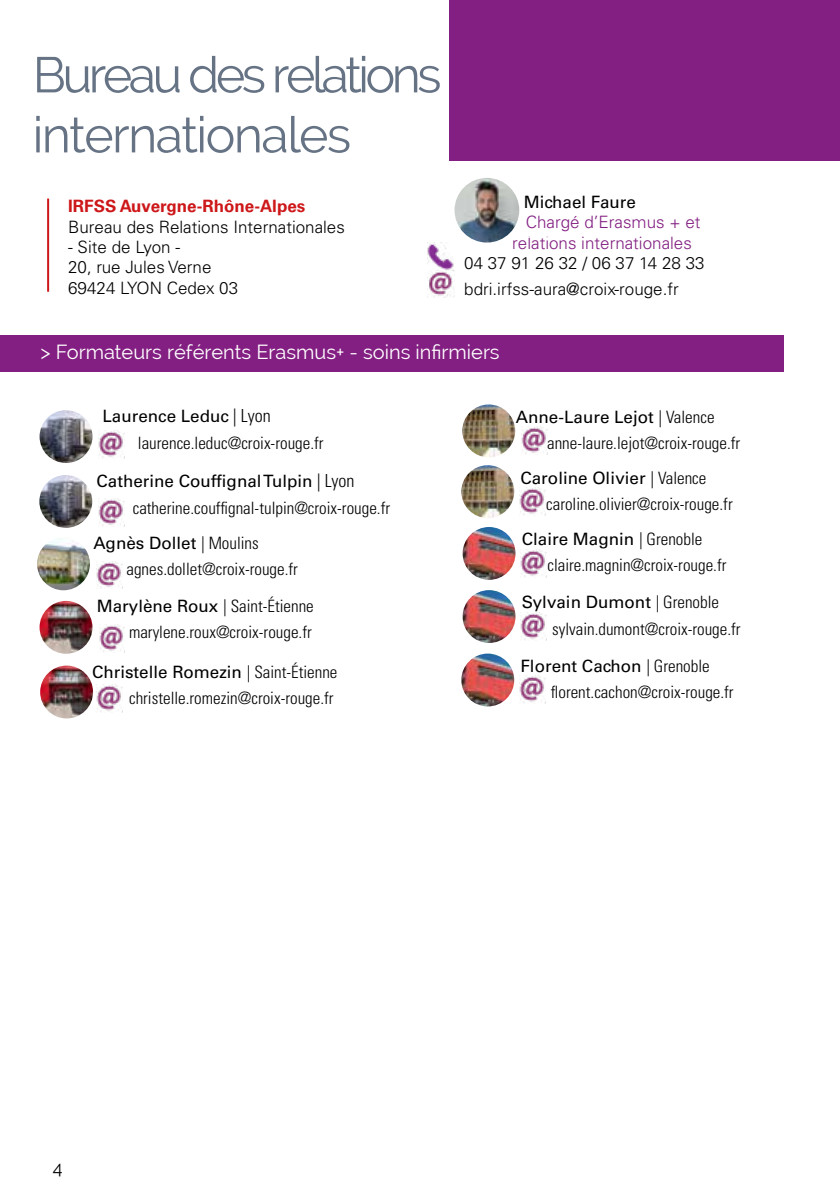
<style>
.page{position:relative;width:840px;height:1191px;background:#fff}
.page>*{position:absolute;margin:0;border:0;box-sizing:border-box;transform-origin:0 0}
.t1{font:50px/60px "Raleway";letter-spacing:-.07em;color:#667385}
.t2{font:20px "Raleway";color:#fff}
.t3{font:18px "Raleway";color:#000}
.t4{font:300 condensed 17px/26px "Univers LT Std";color:#000}
.t5{font:300 17px/20.4px "Univers LT Std";color:#000}
.t6{font:300 17px/20.4px "Univers LT Std";color:#831f82}
.t7{font:700 17px "Univers LT Std";color:#cd1719}
.t8{font:17px "Univers LT Std";color:#000}
.s1{font-weight:400;font-stretch:normal}
.s2{font-size:18px}
</style>
<div class="page">
<div style="left:449px;top:0;width:390px;height:160px;background:#831f82"></div>
<hr style="left:47px;top:198px;width:2px;height:94px;background:#cd1719">
<div style="left:0;top:335px;width:783px;height:37px;background:#831f82"></div>
<img style="left:40px;top:410px;width:52px;height:53px;border-radius:26px">
<img style="left:40px;top:601px;width:52px;height:53px;border-radius:26px">
<img style="left:99px;top:430px;width:26px;height:28px">
<img style="left:39px;top:475px;width:53px;height:53px;border-radius:26px">
<img style="left:99px;top:498px;width:26px;height:28px">
<img style="left:99px;top:624px;width:26px;height:28px">
<img style="left:96px;top:685px;width:26px;height:27px">
<img style="left:462px;top:404px;width:53px;height:53px;border-radius:26px">
<img style="left:521px;top:427px;width:26px;height:27px">
<img style="left:461px;top:465px;width:53px;height:53px;border-radius:26px">
<img style="left:519px;top:487px;width:26px;height:28px">
<img style="left:427px;top:242px;width:27px;height:56px">
<img style="left:454px;top:178px;width:65px;height:64px;border-radius:32px">
<img style="left:462px;top:527px;width:53px;height:53px;border-radius:26px">
<img style="left:520px;top:549px;width:26px;height:28px">
<img style="left:462px;top:590px;width:53px;height:53px;border-radius:26px">
<img style="left:520px;top:612px;width:26px;height:28px">
<img style="left:37px;top:537px;width:53px;height:53px;border-radius:26px">
<img style="left:96px;top:561px;width:26px;height:27px">
<img style="left:40px;top:665px;width:53px;height:53px;border-radius:26px">
<img style="left:461px;top:653px;width:53px;height:53px;border-radius:26px">
<img style="left:519px;top:676px;width:26px;height:27px">
<h1 class="t1" style="left:33px;top:45px;width:410px">Bureau des relations internationales</h1>
<p class="t7" style="left:68px;top:196px;width:238px">IRFSS Auvergne-Rhône-Alpes</p>
<p class="t5" style="left:68px;top:216px;width:278px">Bureau des Relations Internationales</p>
<p class="t5" style="left:68px;top:237px;width:171px">- Site de Lyon -<br>20, rue Jules Verne<br>69424 LYON Cedex 03</p>
<p class="t8" style="left:523px;top:192px;width:114px">Michael Faure</p>
<p class="t6" style="left:512px;top:212px;width:190px;text-indent:13px">Chargé d’Erasmus + et relations internationales</p>
<p class="t5" style="left:464px;top:250px;width:242px;line-height:26px">04 37 91 26 32 / 06 37 14 28 33 bdri.irfss-aura@croix-rouge.fr</p>
<p class="t2" style="left:40px;top:341px;width:460px">&gt; Formateurs référents Erasmus+ - soins infirmiers</p>
<p class="t4" style="left:138px;top:402px;width:187px;line-height:27.2px;text-indent:-36px"><span class="s1">Laurence Leduc</span> <span class="s2">| Lyon </span>laurence.leduc@croix-rouge.fr</p>
<p class="t4" style="left:133px;top:467px;width:259px;line-height:27.2px;text-indent:-36px"><span class="s1">Catherine Couffignal Tulpin</span> <span class="s2">| Lyon </span>catherine.couffignal-tulpin@croix-rouge.fr</p>
<p class="t4" style="left:126px;top:529px;width:173px;text-indent:-33px"><span class="s1">Agnès Dollet</span> | Moulins agnes.dollet@croix-rouge.fr</p>
<p class="t4" style="left:97px;top:593px;width:218px;text-align:right"><span class="s1">Marylène Roux</span> | Saint-Étienne marylene.roux@croix-rouge.fr</p>
<p class="t4" style="left:92px;top:659px;width:247px;text-align:right"><span class="s1">Christelle Romezin</span> | Saint-Étienne christelle.romezin@croix-rouge.fr</p>
<p class="t4" style="left:547px;top:404px;width:194px;text-indent:-31px"><span class="s1">Anne-Laure Lejot</span> | Valence anne-laure.lejot@croix-rouge.fr</p>
<p class="t4" style="left:546px;top:464px;width:188px;text-indent:-26px"><span class="s1">Caroline Olivier</span> | Valence caroline.olivier@croix-rouge.fr</p>
<p class="t4" style="left:547px;top:526px;width:180px;text-indent:-26px"><span class="s1">Claire Magnin</span> | Grenoble claire.magnin@croix-rouge.fr</p>
<p class="t4" style="left:552px;top:589px;width:190px;text-indent:-30px"><span class="s1">Sylvain Dumont</span> | Grenoble sylvain.dumont@croix-rouge.fr</p>
<p class="t4" style="left:550px;top:653px;width:184px;text-indent:-30px"><span class="s1">Florent Cachon</span> | Grenoble florent.cachon@croix-rouge.fr</p>
<p class="t3" style="left:53px;top:1157px;width:11px">4</p>
</div>
